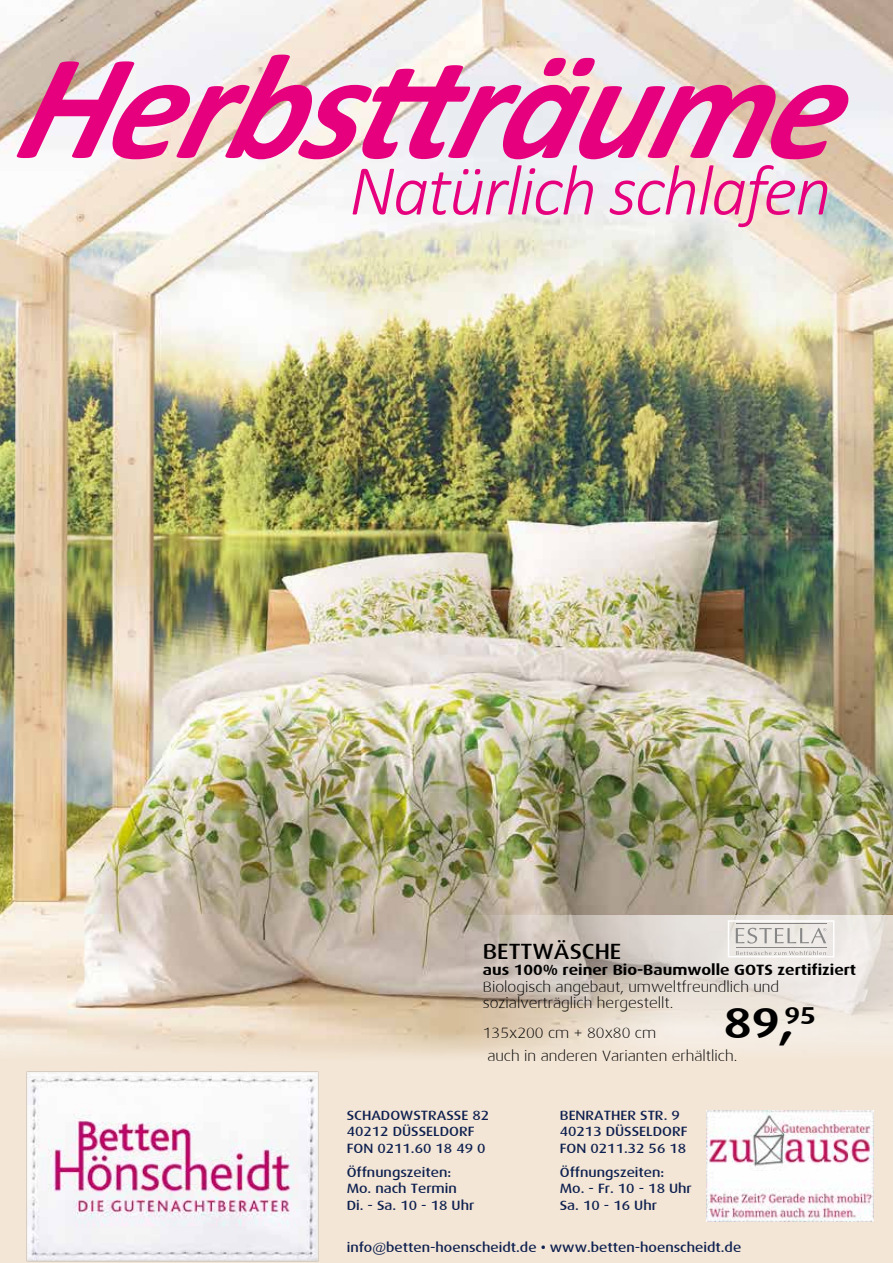
<style>
.page{position:relative;width:893px;height:1263px;background:#fff}
.page>*{position:absolute;margin:0;border:0;box-sizing:border-box;transform-origin:0 0}
.t1{font:italic 700 151.5px "Calibri";color:#e6007d}
.t2{font:italic 300 72px "Calibri";letter-spacing:-.03em;color:#e6007d}
.t3{font:700 43.5px "Dax Wide";color:#000}
.t4{font:500 22.05px "Dax Wide";color:#000}
.t5{font:300 15px/16.5px "Dax Wide";color:#000}
.t6{font:700 15px "Dax Wide";color:#000}
.t7{font:500 13.5px/16.5px "Dax Wide";color:#0e2050}
</style>
<div class="page">
<img style="left:0;top:0;width:893px;height:1031px">
<svg style="left:440px;top:915px;width:453px;height:116px;background:#dbd2c8"></svg>
<div style="left:0;top:1031px;width:893px;height:232px;background:#f3e6d6"></div>
<svg style="left:736px;top:928px;width:90px;height:15px"></svg>
<hr style="left:736px;top:947px;width:90px;height:1px;background:#878787">
<hr style="left:736px;top:923px;width:90px;height:1px;background:#878787">
<svg style="left:736px;top:951px;width:90px;height:3px"></svg>
<div style="left:728px;top:920px;width:106px;height:37px;border:2px solid #fff"></div>
<img style="left:26px;top:1071px;width:293px;height:191px">
<img style="left:707px;top:1111px;width:167px;height:110px">
<h1 class="t1" style="left:12px;top:0;width:880px">Herbstträume</h1>
<h2 class="t2" style="left:349px;top:146px;width:484px">Natürlich schlafen</h2>
<h3 class="t4" style="left:483px;top:939px;width:140px">BETTWÄSCHE</h3>
<p class="t6" style="left:483px;top:961px;width:375px">aus 100% reiner Bio-Baumwolle GOTS zertifiziert</p>
<p class="t5" style="left:483px;top:978px;width:298px">Biologisch angebaut, umweltfreundlich und sozialverträglich hergestellt.</p>
<p class="t5" style="left:483px;top:1025px;width:175px">135x200 cm + 80x80 cm</p>
<h3 class="t3" style="left:724px;top:998px;width:94px">89,<sup>95</sup></h3>
<p class="t5" style="left:487px;top:1047px;width:252px">auch in anderen Varianten erhältlich.</p>
<p class="t7" style="left:347px;top:1107px;width:144px">SCHADOWSTRASSE 82<br>40212 DÜSSELDORF<br>FON 0211.60 18 49 0</p>
<p class="t7" style="left:347px;top:1164px;width:129px">Öffnungszeiten:<br>Mo. nach Termin<br>Di. - Sa. 10 - 18 Uhr</p>
<p class="t7" style="left:560px;top:1107px;width:129px">BENRATHER STR. 9<br>40213 DÜSSELDORF<br>FON 0211.32 56 18</p>
<p class="t7" style="left:560px;top:1164px;width:134px">Öffnungszeiten:<br>Mo. - Fr. 10 - 18 Uhr<br>Sa. 10 - 16 Uhr</p>
<p class="t7" style="left:347px;top:1239px;width:396px">info@betten-hoenscheidt.de • www.betten-hoenscheidt.de</p>
</div>
